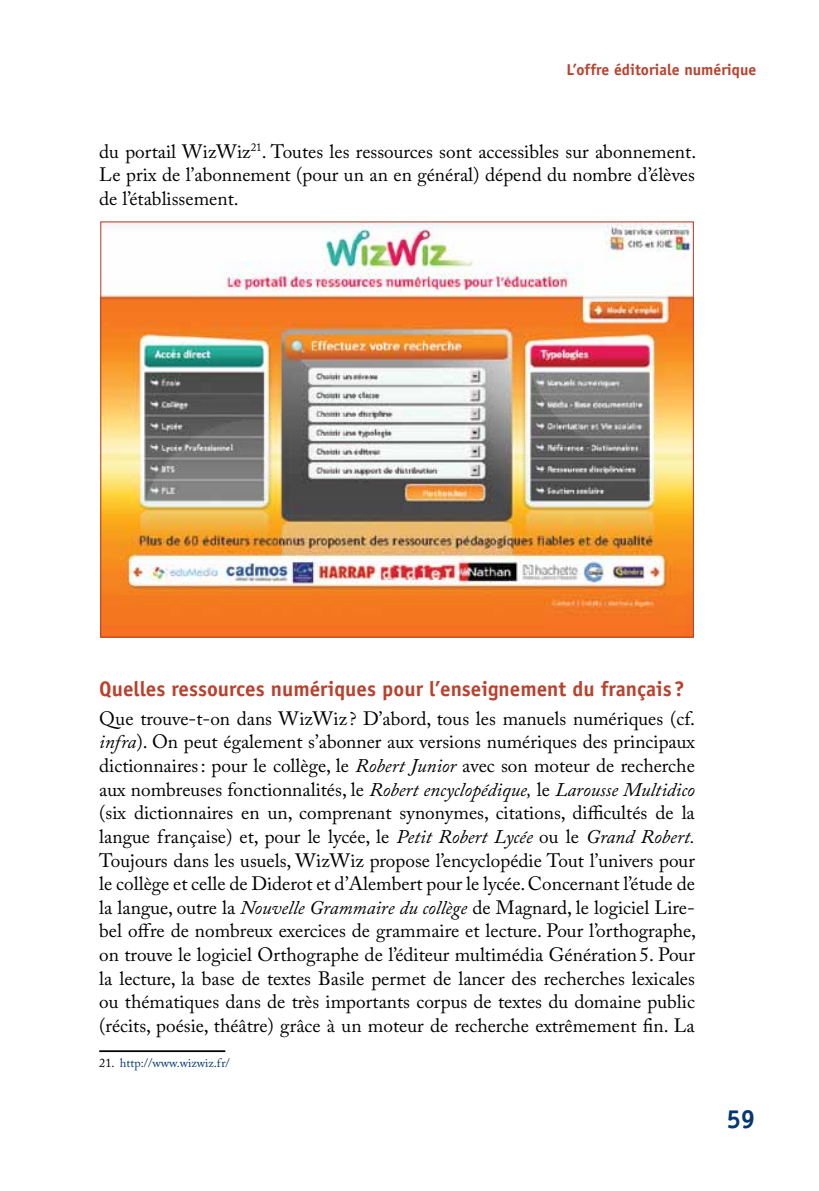
<style>
.page{position:relative;width:819px;height:1191px;background:#fff}
.page>*{position:absolute;margin:0;border:0;box-sizing:border-box;transform-origin:0 0}
.t1{font:700 26.25px "Officina Sans";color:#073772}
.t2{font:700 21px "Officina Sans";color:#b9422f}
.t3{font:19.25px/23.6px "Adobe Caslon Pro";color:#000;text-align:justify}
.t4{font:700 15.75px "Officina Sans";color:#b9422f}
.t5{font:12.25px "Adobe Caslon Pro";color:#073772}
.s1{font-style:italic}
.s2{color:#000}
</style>
<div class="page">
<img style="left:102px;top:223px;width:589px;height:412px">
<hr style="left:99px;top:1050px;width:126px;height:2px;background:#000">
<p class="t4" style="left:566px;top:60px;width:191px">L’offre éditoriale numérique</p>
<p class="t3" style="left:99px;top:139px;width:598px">du portail WizWiz<sup>21</sup>. Toutes les ressources sont accessibles sur abonnement.<br>Le prix de l’abonnement (pour un an en général) dépend du nombre d’élèves de l’établissement.</p>
<p class="t2" style="left:99px;top:675px;width:587px">Quelles ressources numériques pour l’enseignement du français?</p>
<p class="t3" style="left:99px;top:706px;width:598px">Que trouve-t-on dans WizWiz ? D’abord, tous les manuels numériques (cf. <span class="s1">infra</span>). On peut également s’abonner aux versions numériques des principaux dictionnaires: pour le collège, le <span class="s1">Robert Junior</span> avec son moteur de recherche aux nombreuses fonctionnalités, le <span class="s1">Robert encyclopédique,</span> le <span class="s1">Larousse Multidico </span>(six dictionnaires en un, comprenant synonymes, citations, difficultés de la langue française) et, pour le lycée, le <span class="s1">Petit Robert Lycée</span> ou le <span class="s1">Grand Robert.<br></span>Toujours dans les usuels, WizWiz propose l’encyclopédie Tout l’univers pour le collège et celle de Diderot et d’Alembert pour le lycée. Concernant l’étude de la langue, outre la <span class="s1">Nouvelle Grammaire du collège</span> de Magnard, le logiciel Lire&shy;bel offre de nombreux exercices de grammaire et lecture. Pour l’orthographe, on trouve le logiciel Orthographe de l’éditeur multimédia Génération5. Pour la lecture, la base de textes Basile permet de lancer des recherches lexicales ou thématiques dans de très importants corpus de textes du domaine public (récits, poésie, théâtre) grâce à un moteur de recherche extrêmement fin. La</p>
<p class="t5" style="left:99px;top:1055px;width:132px"><span class="s2">21.</span> http://www.wizwiz.fr/</p>
<h1 class="t1" style="left:726px;top:1102px;width:31px">59</h1>
</div>
